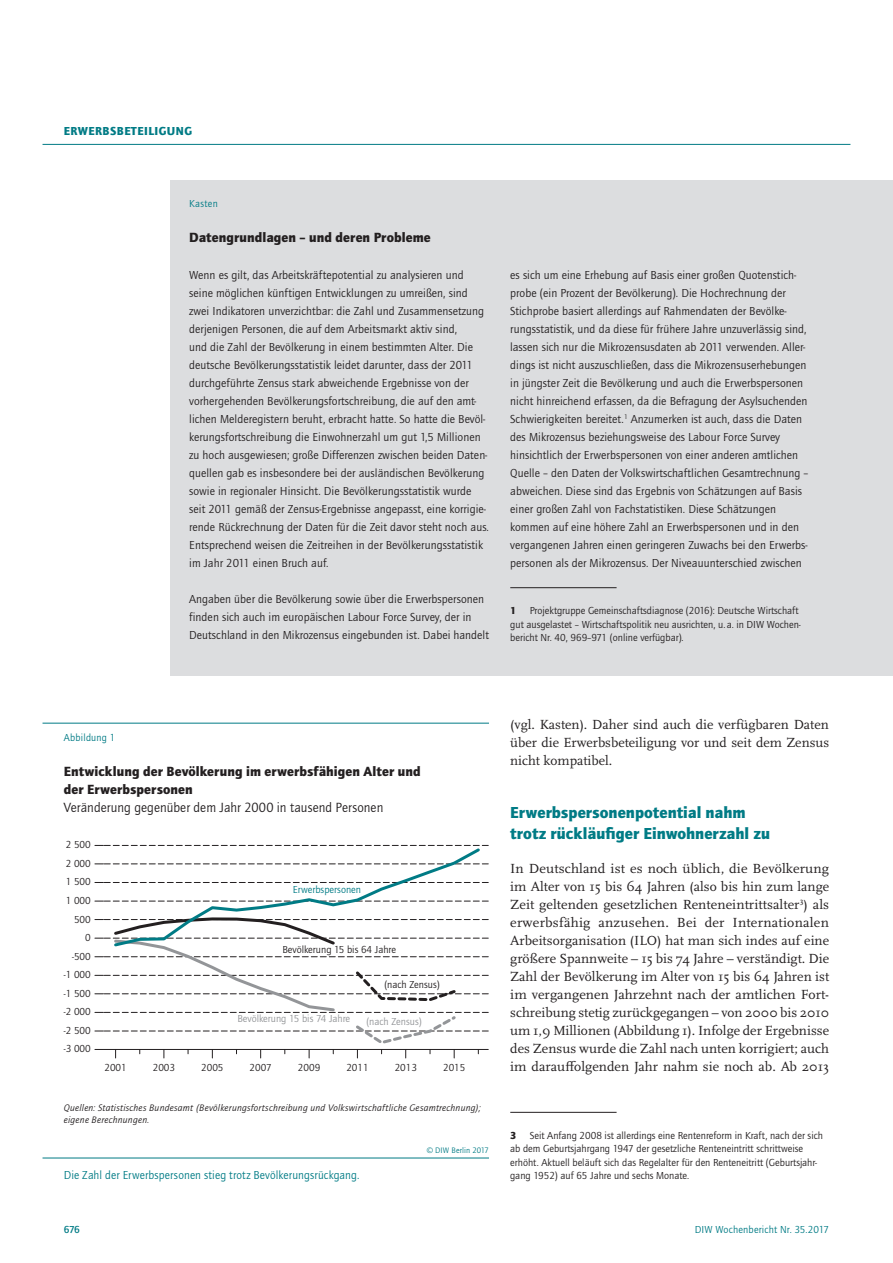
<style>
.page{position:relative;width:893px;height:1263px;background:#fff}
.page>*{position:absolute;margin:0;border:0;box-sizing:border-box;transform-origin:0 0}
.t1{font:900 16.5px/21px "Quay Sans ITC Std";color:#007b85}
.t2{font:13.8px/18px "Scala Pro";color:#231f20;text-align:justify}
.t3{font:900 13.8px/18px "Quay Sans ITC Std";letter-spacing:.005em;color:#231f20}
.t4{font:13.8px "Quay Sans ITC Std";letter-spacing:.005em;color:#231f20}
.t5{font:12px/18px "Quay Sans ITC Std";letter-spacing:.005em;color:#231f20}
.t6{font:12px "Quay Sans ITC Std";letter-spacing:.01em;color:#007b85}
.t7{font:900 12px "Quay Sans ITC Std";color:#007b85}
.t8{font:10.5px/13.5px "Quay Sans ITC Std";color:#231f20}
.t9{font:10.5px "Quay Sans ITC Std";letter-spacing:.015em;color:#007b85}
.t10{font:10.5px "Quay Sans ITC Std";color:#939598}
.t11{font:500 10.5px "Quay Sans ITC Std";color:#007b85}
.t12{font:900 10.5px "Quay Sans ITC Std";color:#231f20}
.t13{font:italic 9.75px/12px "Quay Sans ITC Std";letter-spacing:.025em;color:#231f20}
.t14{font:8.25px "Quay Sans ITC Std";letter-spacing:.01em;color:#007b85}
</style>
<div class="page">
<hr style="left:43px;top:144px;width:807px;height:1px;background:#007b85">
<hr style="left:510px;top:1112px;width:107px;height:1px;background:#231f20">
<div style="left:170px;top:180px;width:659px;height:495px;background:#dcdddf"></div>
<hr style="left:510px;top:587px;width:107px;height:1px;background:#231f20">
<hr style="left:43px;top:723px;width:446px;height:1px;background:#007b85">
<hr style="left:43px;top:1157px;width:446px;height:1px;background:#007b85">
<svg style="left:95px;top:845px;width:393px;height:213px"></svg>
<div style="left:823px;top:180px;width:70px;height:495px;background:#dcdddf"></div>
<p class="t7" style="left:64px;top:123px;width:15px">Erwerbsbeteiligung</p>
<p class="t9" style="left:189px;top:197px;width:30px">Kasten</p>
<p class="t3" style="left:189px;top:228px;width:243px">Datengrundlagen – und deren Probleme</p>
<p class="t5" style="left:189px;top:266px;width:301px">Wenn es gilt, das Arbeitskräftepotential zu analysieren und seine möglichen künftigen Entwicklungen zu umreißen, sind zwei Indikatoren unverzichtbar: die Zahl und Zusammensetzung derjenigen Personen, die auf dem Arbeitsmarkt aktiv sind,<br>und die Zahl der Bevölkerung in einem bestimmten Alter. Die deutsche Bevölkerungsstatistik leidet darunter, dass der 2011 durchgeführte Zensus stark abweichende Ergebnisse von der vorhergehenden Bevölkerungsfortschreibung, die auf den amt&shy;lichen Melderegistern beruht, erbracht hatte. So hatte die Bevöl&shy;kerungsfortschreibung die Einwohnerzahl um gut 1,5 Millionen zu hoch ausgewiesen; große Differenzen zwischen beiden Daten&shy;quellen gab es insbesondere bei der ausländischen Bevölkerung sowie in regionaler Hinsicht. Die Bevölkerungsstatistik wurde seit 2011 gemäß der Zensus-Ergebnisse angepasst, eine korrigie&shy;rende Rückrechnung der Daten für die Zeit davor steht noch aus.<br>Entsprechend weisen die Zeitreihen in der Bevölkerungsstatistik im Jahr 2011 einen Bruch auf.</p>
<p class="t5" style="left:189px;top:590px;width:301px">Angaben über die Bevölkerung sowie über die Erwerbspersonen finden sich auch im europäischen Labour Force Survey, der in<br>Deutschland in den Mikrozensus eingebunden ist. Dabei handelt</p>
<p class="t5" style="left:510px;top:266px;width:299px">es sich um eine Erhebung auf Basis einer großen Quotenstich&shy;probe (ein Prozent der Bevölkerung). Die Hochrechnung der Stichprobe basiert allerdings auf Rahmendaten der Bevölke&shy;rungsstatistik, und da diese für frühere Jahre unzuverlässig sind, lassen sich nur die Mikrozensusdaten ab 2011 verwenden. Aller&shy;dings ist nicht auszuschließen, dass die Mikrozensuserhebungen in jüngster Zeit die Bevölkerung und auch die Erwerbspersonen nicht hinreichend erfassen, da die Befragung der Asylsuchenden Schwierigkeiten bereitet.<sup>1</sup> Anzumerken ist auch, dass die Daten des Mikrozensus beziehungsweise des Labour Force Survey hinsichtlich der Erwerbspersonen von einer anderen amtlichen Quelle – den Daten der Volkswirtschaftlichen Gesamtrechnung – abweichen. Diese sind das Ergebnis von Schätzungen auf Basis einer großen Zahl von Fachstatistiken. Diese Schätzungen kommen auf eine höhere Zahl an Erwerbspersonen und in den vergangenen Jahren einen geringeren Zuwachs bei den Erwerbs&shy;personen als der Mikrozensus. Der Niveauunterschied zwischen</p>
<p class="t12" style="left:510px;top:604px;width:8px">1</p>
<p class="t8" style="left:510px;top:604px;width:292px;text-indent:19px">Projektgruppe Gemeinschaftsdiagnose (2016): Deutsche Wirtschaft gut ausgelastet – Wirtschaftspolitik neu ausrichten, u. a. in DIW Wochen&shy;bericht Nr. 40, 969–971 (online verfügbar).</p>
<p class="t9" style="left:64px;top:731px;width:53px">Abbildung 1</p>
<p class="t3" style="left:64px;top:762px;width:358px">Entwicklung der Bevölkerung im erwerbsfähigen Alter und der Erwerbspersonen</p>
<p class="t4" style="left:64px;top:799px;width:321px">Veränderung gegenüber dem Jahr 2000 in tausend Personen</p>
<p class="t8" style="left:66px;top:838px;width:26px">2 500</p>
<p class="t8" style="left:66px;top:857px;width:26px">2 000</p>
<p class="t8" style="left:66px;top:875px;width:26px">1 500</p>
<p class="t8" style="left:66px;top:894px;width:26px">1 000</p>
<p class="t8" style="left:74px;top:912px;width:18px">500</p>
<p class="t8" style="left:85px;top:931px;width:7px">0</p>
<p class="t8" style="left:72px;top:949px;width:20px">-500</p>
<p class="t8" style="left:64px;top:968px;width:28px">-1 000</p>
<p class="t8" style="left:64px;top:986px;width:28px">-1 500</p>
<p class="t8" style="left:64px;top:1005px;width:28px">-2 000</p>
<p class="t8" style="left:64px;top:1024px;width:28px">-2 500</p>
<p class="t8" style="left:64px;top:1042px;width:28px">-3 000</p>
<p class="t9" style="left:293px;top:884px;width:70px">Erwerbspersonen</p>
<p class="t8" style="left:282px;top:943px;width:115px">Bevölkerung 15 bis 64 Jahre</p>
<p class="t10" style="left:237px;top:1013px;width:114px">Bevölkerung 15 bis 74 Jahre</p>
<p class="t8" style="left:384px;top:977px;width:57px">(nach Zensus)</p>
<p class="t10" style="left:366px;top:1016px;width:57px">(nach Zensus)</p>
<p class="t8" style="left:105px;top:1061px;width:24px">2001</p>
<p class="t8" style="left:153px;top:1061px;width:24px">2003</p>
<p class="t8" style="left:201px;top:1061px;width:24px">2005</p>
<p class="t8" style="left:250px;top:1061px;width:24px">2007</p>
<p class="t8" style="left:298px;top:1061px;width:24px">2009</p>
<p class="t8" style="left:346px;top:1061px;width:24px">2011</p>
<p class="t8" style="left:395px;top:1061px;width:24px">2013</p>
<p class="t8" style="left:443px;top:1061px;width:24px">2015</p>
<p class="t13" style="left:64px;top:1101px;width:418px">Quellen: Statistisches Bundesamt (Bevölkerungsfortschreibung und Volkswirtschaftliche Gesamtrechnung); eigene Berechnungen.</p>
<p class="t14" style="left:427px;top:1146px;width:64px">© DIW Berlin 2017</p>
<p class="t6" style="left:64px;top:1168px;width:297px">Die Zahl der Erwerbspersonen stieg trotz Bevölkerungsrückgang.</p>
<p class="t2" style="left:510px;top:715px;width:320px">(vgl. Kasten). Daher sind auch die verfügbaren Daten über die Erwerbsbeteiligung vor und seit dem Zensus nicht kompatibel.</p>
<h1 class="t1" style="left:510px;top:801px;width:261px">Erwerbspersonenpotential nahm trotz rückläufiger Einwohnerzahl zu</h1>
<p class="t2" style="left:510px;top:859px;width:321px">In Deutschland ist es noch üblich, die Bevölkerung im Alter von 15 bis 64 Jahren (also bis hin zum lange Zeit geltenden gesetzlichen Renteneintrittsalter<sup>3</sup>) als erwerbsfähig anzusehen. Bei der Internationalen Arbeitsorganisation (ILO) hat man sich indes auf eine größere Spannweite – 15 bis 74 Jahre – verständigt. Die Zahl der Bevölkerung im Alter von 15 bis 64 Jahren ist im vergangenen Jahrzehnt nach der amtlichen Fort&shy;schreibung stetig zurückgegangen – von 2000 bis 2010 um 1,9 Millionen (Abbildung 1). Infolge der Ergebnisse des Zensus wurde die Zahl nach unten korrigiert; auch im darauffolgenden Jahr nahm sie noch ab. Ab 2013</p>
<p class="t8" style="left:510px;top:1128px;width:314px;text-indent:19px">Seit Anfang 2008 ist allerdings eine Rentenreform in Kraft, nach der sich ab dem Geburtsjahrgang 1947 der gesetzliche Renteneintritt schrittweise erhöht. Aktuell beläuft sich das Regelalter für den Renteneitritt (Geburtsjahr&shy;gang 1952) auf 65 Jahre und sechs Monate.</p>
<p class="t12" style="left:510px;top:1129px;width:8px">3</p>
<p class="t11" style="left:64px;top:1223px;width:18px">676</p>
<p class="t9" style="left:695px;top:1223px;width:136px">DIW Wochenbericht Nr. 35.2017</p>
</div>
